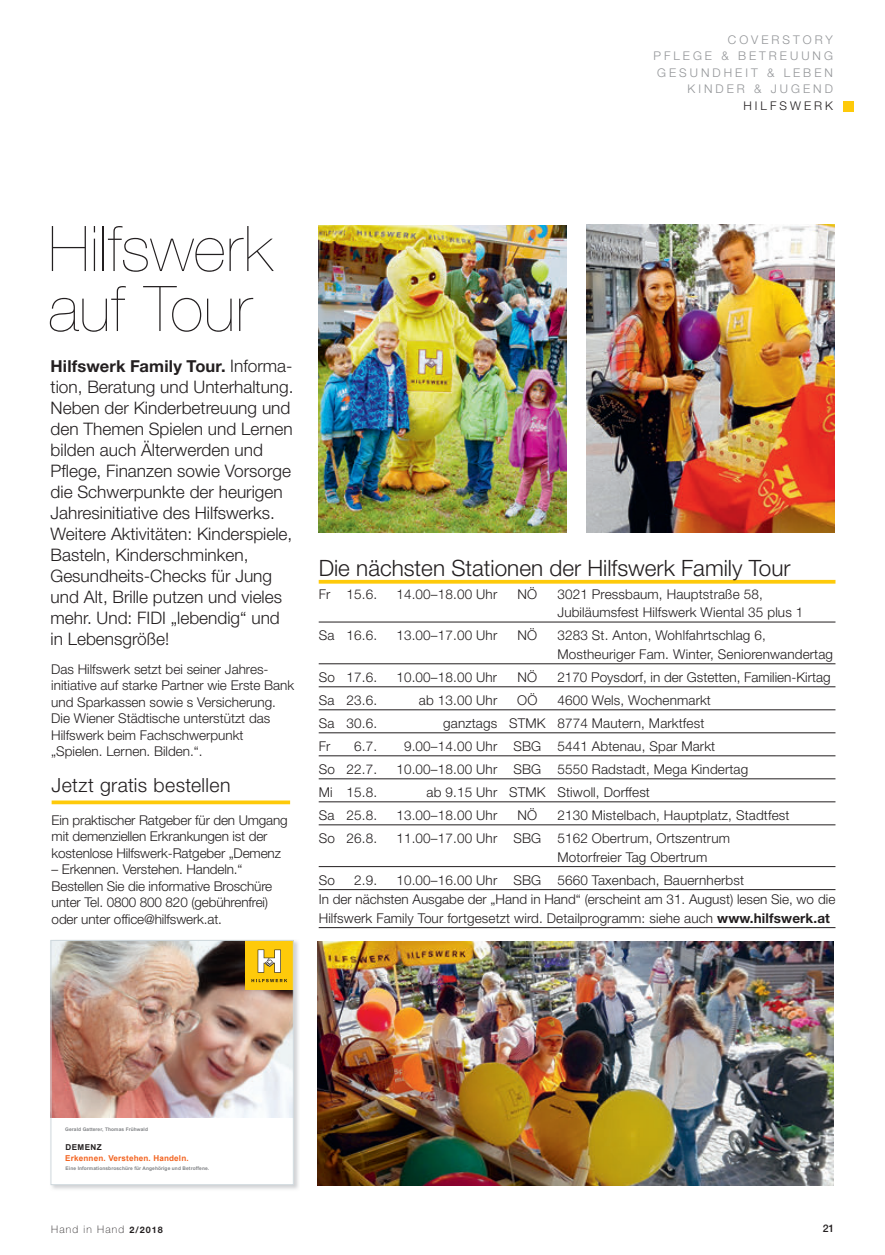
<style>
.page{position:relative;width:885px;height:1255px;background:#fff}
.page>*{position:absolute;margin:0;border:0;box-sizing:border-box;transform-origin:0 0}
.t1{font:200 63px/60px "Helvetica Neue LT Std";letter-spacing:.01em;color:#231f20}
.t2{font:300 22.5px "Helvetica Neue LT Std";color:#231f20}
.t3{font:300 19.5px "Helvetica Neue LT Std";letter-spacing:.02em;color:#231f20}
.t4{font:300 17.25px/21px "Helvetica Neue LT Std";color:#231f20}
.t5{font:700 16.5px "Helvetica Neue LT Std";letter-spacing:.01em;color:#231f20}
.t6{font:300 13.5px/16.5px "Helvetica Neue LT Std";letter-spacing:.01em;color:#231f20}
.t7{font:300 13.5px/16.5px "Helvetica Neue LT Std";letter-spacing:-.01em;color:#231f20}
.t8{font:300 12px/16.5px "Helvetica Neue LT Std";letter-spacing:.25em;color:#939598;text-align:right}
.t9{font:300 12px "Helvetica Neue LT Std";letter-spacing:.25em;color:#231f20}
.t10{font:100 10.5px "Helvetica Neue LT Std";letter-spacing:.11em;color:#231f20}
.t11{font:500 10.5px "Helvetica Neue LT Std";color:#231f20}
.t12{font:700 8.1px "Arial";letter-spacing:.02em;color:#f36421}
.t13{font:700 8.1px "Arial";letter-spacing:.055em;color:#231f20}
.t14{font:700 4.8px "Arial";letter-spacing:.02em;color:#808285}
.s1{font-weight:300;font-size:17.25px}
.s2{font-weight:700}
.s3{font-weight:700;font-size:9px}
</style>
<div class="page">
<div style="left:842px;top:102px;width:10px;height:10px;background:#feca0a"></div>
<svg style="left:318px;top:580px;width:517px;height:4px;background:#fece1f"></svg>
<hr style="left:318px;top:622px;width:517px;height:1px;background:#231f20">
<hr style="left:318px;top:663px;width:517px;height:1px;background:#231f20">
<hr style="left:318px;top:686px;width:517px;height:1px;background:#231f20">
<hr style="left:318px;top:709px;width:517px;height:1px;background:#231f20">
<hr style="left:318px;top:732px;width:517px;height:1px;background:#231f20">
<hr style="left:318px;top:755px;width:517px;height:1px;background:#231f20">
<hr style="left:318px;top:778px;width:517px;height:1px;background:#231f20">
<hr style="left:318px;top:801px;width:517px;height:1px;background:#231f20">
<hr style="left:318px;top:824px;width:517px;height:1px;background:#231f20">
<hr style="left:318px;top:866px;width:517px;height:1px;background:#231f20">
<hr style="left:318px;top:889px;width:517px;height:1px;background:#231f20">
<hr style="left:318px;top:927px;width:517px;height:1px;background:#231f20">
<svg style="left:52px;top:800px;width:238px;height:4px"></svg>
<img style="left:50px;top:940px;width:249px;height:249px">
<div style="left:51px;top:940px;width:242px;height:244px;background:#fff"></div>
<img style="left:53px;top:942px;width:238px;height:175px">
<div style="left:245px;top:941px;width:48px;height:48px;background:#feca0a"></div>
<svg style="left:251px;top:979px;width:36px;height:3px"></svg>
<svg style="left:257px;top:949px;width:24px;height:24px"></svg>
<svg style="left:293px;top:940px;width:6px;height:2px"></svg>
<svg style="left:293px;top:1182px;width:6px;height:6px"></svg>
<div style="left:51px;top:940px;width:242px;height:245px;border:1px solid #cfd8dd"></div>
<img style="left:318px;top:226px;width:248px;height:307px">
<img style="left:586px;top:225px;width:248px;height:307px">
<img style="left:317px;top:941px;width:515px;height:245px">
<p class="t8" style="left:653px;top:31px;width:181px">COVERSTORY<br>PFLEGE &amp; BETREUUNG<br>GESUNDHEIT &amp; LEBEN<br>KINDER &amp; JUGEND</p>
<p class="t9" style="left:743px;top:98px;width:91px">HILFSWERK</p>
<h1 class="t1" style="left:48px;top:218px;width:225px">Hilfswerk auf Tour</h1>
<p class="t5" style="left:51px;top:355px;width:243px">Hilfswerk Family Tour. <span class="s1">Informa-</span></p>
<p class="t4" style="left:51px;top:376px;width:244px">tion, Beratung und Unterhaltung.<br>Neben der Kinderbetreuung und den Themen Spielen und Lernen bilden auch Älterwerden und<br>Pflege, Finanzen sowie Vorsorge die Schwerpunkte der heurigen<br>Jahresinitiative des Hilfswerks.<br>Weitere Aktivitäten: Kinderspiele,<br>Basteln, Kinderschminken,<br>Gesundheits-Checks für Jung und Alt, Brille putzen und vieles mehr. Und: FIDI „lebendig“ und in Lebensgröße!</p>
<p class="t6" style="left:51px;top:660px;width:244px">Das Hilfswerk setzt bei seiner Jahres&shy;initiative auf starke Partner wie Erste Bank und Sparkassen sowie s Versicherung.<br>Die Wiener Städtische unterstützt das Hilfswerk beim Fachschwerpunkt „Spielen. Lernen. Bilden.“.</p>
<h3 class="t3" style="left:52px;top:773px;width:180px">Jetzt gratis bestellen</h3>
<p class="t7" style="left:52px;top:811px;width:237px">Ein praktischer Ratgeber für den Umgang mit demenziellen Erkrankungen ist der kostenlose Hilfswerk-Ratgeber „Demenz</p>
<p class="t7" style="left:52px;top:861px;width:222px">– Erkennen. Verstehen. Handeln.“ Bestellen Sie die informative Broschüre unter Tel. 0800 800 820 (gebührenfrei) oder unter office@hilfswerk.at.</p>
<h2 class="t2" style="left:318px;top:554px;width:473px">Die nächsten Stationen der Hilfswerk Family Tour</h2>
<p class="t6" style="left:318px;top:585px;width:60px">Fr 15.6.</p>
<p class="t6" style="left:396px;top:585px;width:102px">14.00–18.00 Uhr</p>
<p class="t6" style="left:517px;top:585px;width:21px">NÖ</p>
<p class="t6" style="left:557px;top:584px;width:247px;line-height:18.8px">3021 Pressbaum, Hauptstraße 58,<br>Jubiläumsfest Hilfswerk Wiental 35 plus 1</p>
<p class="t6" style="left:318px;top:627px;width:60px">Sa 16.6.</p>
<p class="t6" style="left:396px;top:627px;width:102px">13.00–17.00 Uhr</p>
<p class="t6" style="left:517px;top:627px;width:21px">NÖ</p>
<p class="t6" style="left:557px;top:626px;width:277px;line-height:18.8px">3283 St. Anton, Wohlfahrtschlag 6,<br>Mostheuriger Fam. Winter, Seniorenwandertag</p>
<p class="t6" style="left:318px;top:669px;width:60px">So 17.6.</p>
<p class="t6" style="left:396px;top:669px;width:102px">10.00–18.00 Uhr</p>
<p class="t6" style="left:517px;top:669px;width:21px">NÖ</p>
<p class="t6" style="left:557px;top:669px;width:274px">2170 Poysdorf, in der Gstetten, Familien-Kirtag</p>
<p class="t6" style="left:318px;top:692px;width:60px">Sa 23.6.</p>
<p class="t6" style="left:418px;top:692px;width:80px">ab 13.00 Uhr</p>
<p class="t6" style="left:517px;top:692px;width:22px">OÖ</p>
<p class="t6" style="left:557px;top:692px;width:155px">4600 Wels, Wochenmarkt</p>
<p class="t6" style="left:318px;top:715px;width:60px">Sa 30.6.</p>
<p class="t6" style="left:443px;top:715px;width:262px">ganztags STMK 8774 Mautern, Marktfest</p>
<p class="t6" style="left:318px;top:738px;width:13px">Fr</p>
<p class="t6" style="left:354px;top:738px;width:24px">6.7.</p>
<p class="t6" style="left:404px;top:738px;width:312px">9.00–14.00 Uhr SBG 5441 Abtenau, Spar Markt</p>
<p class="t6" style="left:318px;top:761px;width:60px">So 22.7.</p>
<p class="t6" style="left:396px;top:761px;width:353px">10.00–18.00 Uhr SBG 5550 Radstadt, Mega Kindertag</p>
<p class="t6" style="left:318px;top:784px;width:60px">Mi 15.8.</p>
<p class="t6" style="left:426px;top:784px;width:225px">ab 9.15 Uhr STMK Stiwoll, Dorffest</p>
<p class="t6" style="left:318px;top:807px;width:60px">Sa 25.8.</p>
<p class="t6" style="left:396px;top:807px;width:102px">13.00–18.00 Uhr</p>
<p class="t6" style="left:517px;top:807px;width:21px">NÖ</p>
<p class="t6" style="left:557px;top:807px;width:233px">2130 Mistelbach, Hauptplatz, Stadtfest</p>
<p class="t6" style="left:318px;top:830px;width:60px">So 26.8.</p>
<p class="t6" style="left:557px;top:829px;width:174px;line-height:18.8px;text-indent:-161px">11.00–17.00 Uhr SBG 5162 Obertrum, Ortszentrum<br>Motorfreier Tag Obertrum</p>
<p class="t6" style="left:318px;top:871px;width:18px">So</p>
<p class="t6" style="left:354px;top:871px;width:24px">2.9.</p>
<p class="t6" style="left:318px;top:870px;width:518px;line-height:19px;text-indent:78px">10.00–16.00 Uhr SBG 5660 Taxenbach, Bauernherbst<br>In der nächsten Ausgabe der „Hand in Hand“ (erscheint am 31. August) lesen Sie, wo die<br>Hilfswerk Family Tour fortgesetzt wird. Detailprogramm: siehe auch <span class="s2">www.hilfswerk.at</span></p>
<p class="t14" style="left:65px;top:1126px;width:84px">Gerald Gatterer, Thomas Frühwald</p>
<p class="t13" style="left:65px;top:1141px;width:38px">DEMENZ</p>
<p class="t12" style="left:65px;top:1152px;width:125px">Erkennen. Verstehen. Handeln.</p>
<p class="t14" style="left:65px;top:1164px;width:145px">Eine Informationsbroschüre für Angehörige und Betroffene.</p>
<p class="t10" style="left:51px;top:1223px;width:113px">Hand in Hand <span class="s3">2/2018</span></p>
<p class="t11" style="left:822px;top:1222px;width:13px">21</p>
</div>
